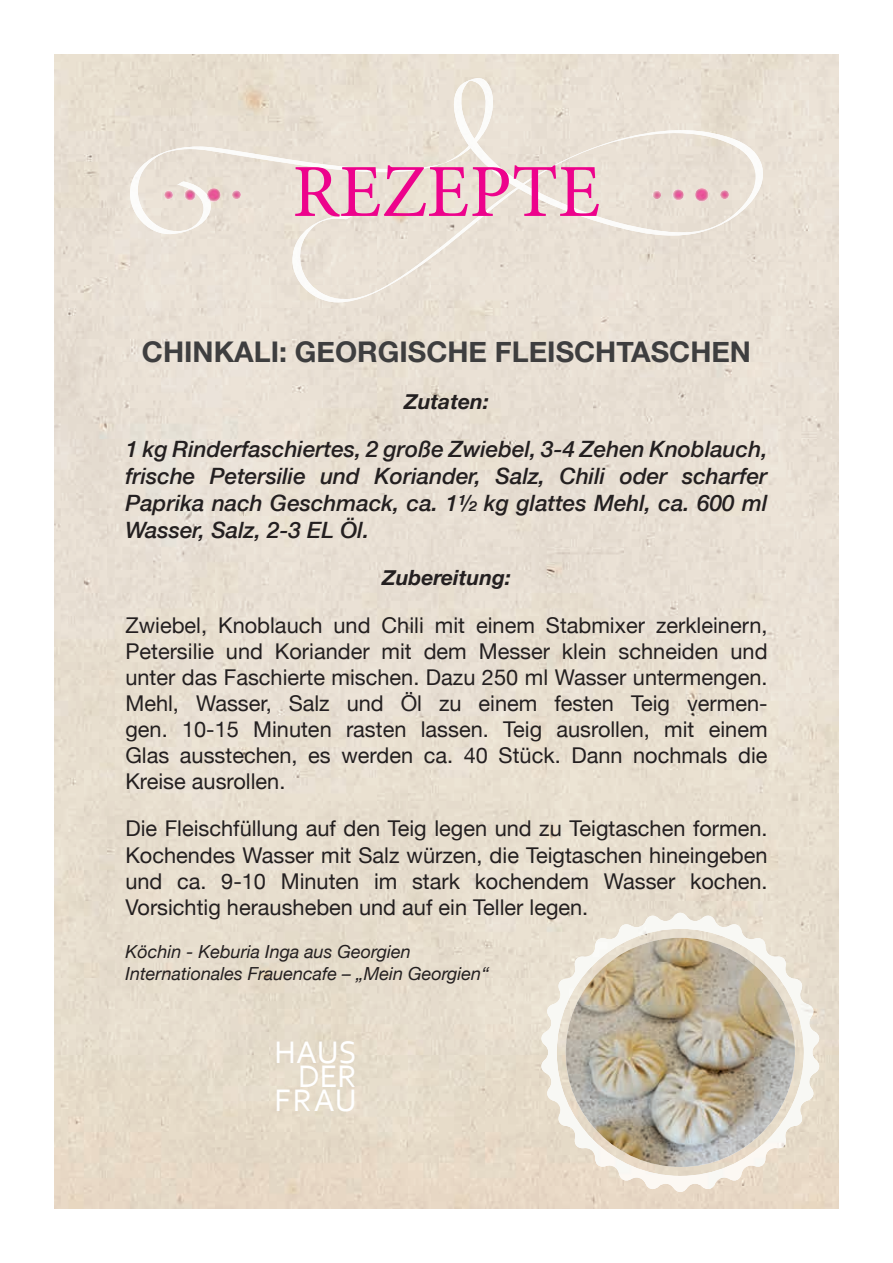
<style>
.page{position:relative;width:893px;height:1263px;background:#fff}
.page>*{position:absolute;margin:0;border:0;box-sizing:border-box;transform-origin:0 0}
.t1{font:75px "Minion Pro";color:#ed028c}
.t2{font:32.7px/24.2px "Corbel";color:#fff;text-align:right}
.t3{font:700 28.5px "Helvetica Neue";color:#3e3e3f}
.t4{font:italic 500 22.5px/27px "Helvetica Neue";color:#231f20;text-align:justify}
.t5{font:21.75px/26.1px "Helvetica Neue";color:#231f20;text-align:justify}
.t6{font:italic 700 21px "Helvetica Neue";color:#231f20}
.t7{font:italic 18px/21.6px "Helvetica Neue";color:#231f20}
</style>
<div class="page">
<img style="left:54px;top:54px;width:785px;height:1155px">
<img style="left:119px;top:78px;width:646px;height:224px">
<img style="left:540px;top:913px;width:281px;height:279px">
<svg style="left:652px;top:190px;width:9px;height:9px"></svg>
<svg style="left:673px;top:189px;width:11px;height:11px"></svg>
<img style="left:695px;top:188px;width:14px;height:14px;border-radius:7px">
<svg style="left:720px;top:190px;width:9px;height:9px"></svg>
<svg style="left:164px;top:191px;width:9px;height:8px"></svg>
<svg style="left:184px;top:189px;width:12px;height:11px"></svg>
<img style="left:207px;top:188px;width:14px;height:14px">
<svg style="left:207px;top:195px;width:3px;height:6px"></svg>
<svg style="left:232px;top:190px;width:9px;height:9px"></svg>
<h1 class="t1" style="left:292px;top:142px;width:310px">REZEPTE</h1>
<h3 class="t3" style="left:142px;top:329px;width:611px">CHINKALI: GEORGISCHE FLEISCHTASCHEN</h3>
<p class="t6" style="left:404px;top:385px;width:86px">Zutaten:</p>
<p class="t4" style="left:125px;top:434px;width:644px">1 kg Rinderfaschiertes, 2 große Zwiebel, 3-4 Zehen Knoblauch, frische Petersilie und Koriander, Salz, Chili oder scharfer Paprika nach Geschmack, ca. 1½ kg glattes Mehl, ca. 600 ml Wasser, Salz, 2-3 EL Öl.</p>
<p class="t6" style="left:382px;top:561px;width:130px">Zubereitung:</p>
<p class="t5" style="left:125px;top:613px;width:644px">Zwiebel, Knoblauch und Chili mit einem Stabmixer zerkleinern, Petersilie und Koriander mit dem Messer klein schneiden und unter das Faschierte mischen. Dazu 250 ml Wasser untermengen.<br>Mehl, Wasser, Salz und Öl zu einem festen Teig vermen&shy;gen. 10-15 Minuten rasten lassen. Teig ausrollen, mit einem Glas ausstechen, es werden ca. 40 Stück. Dann nochmals die Kreise ausrollen.</p>
<p class="t5" style="left:125px;top:817px;width:644px">Die Fleischfüllung auf den Teig legen und zu Teigtaschen formen.<br>Kochendes Wasser mit Salz würzen, die Teigtaschen hineingeben und ca. 9-10 Minuten im stark kochendem Wasser kochen.<br>Vorsichtig herausheben und auf ein Teller legen.</p>
<p class="t7" style="left:125px;top:942px;width:365px">Köchin - Keburia Inga aus Georgien<br>Internationales Frauencafe – „Mein Georgien“</p>
<h2 class="t2" style="left:274px;top:1039px;width:84px">HAUS<br>DER<br>FRAU</h2>
</div>
